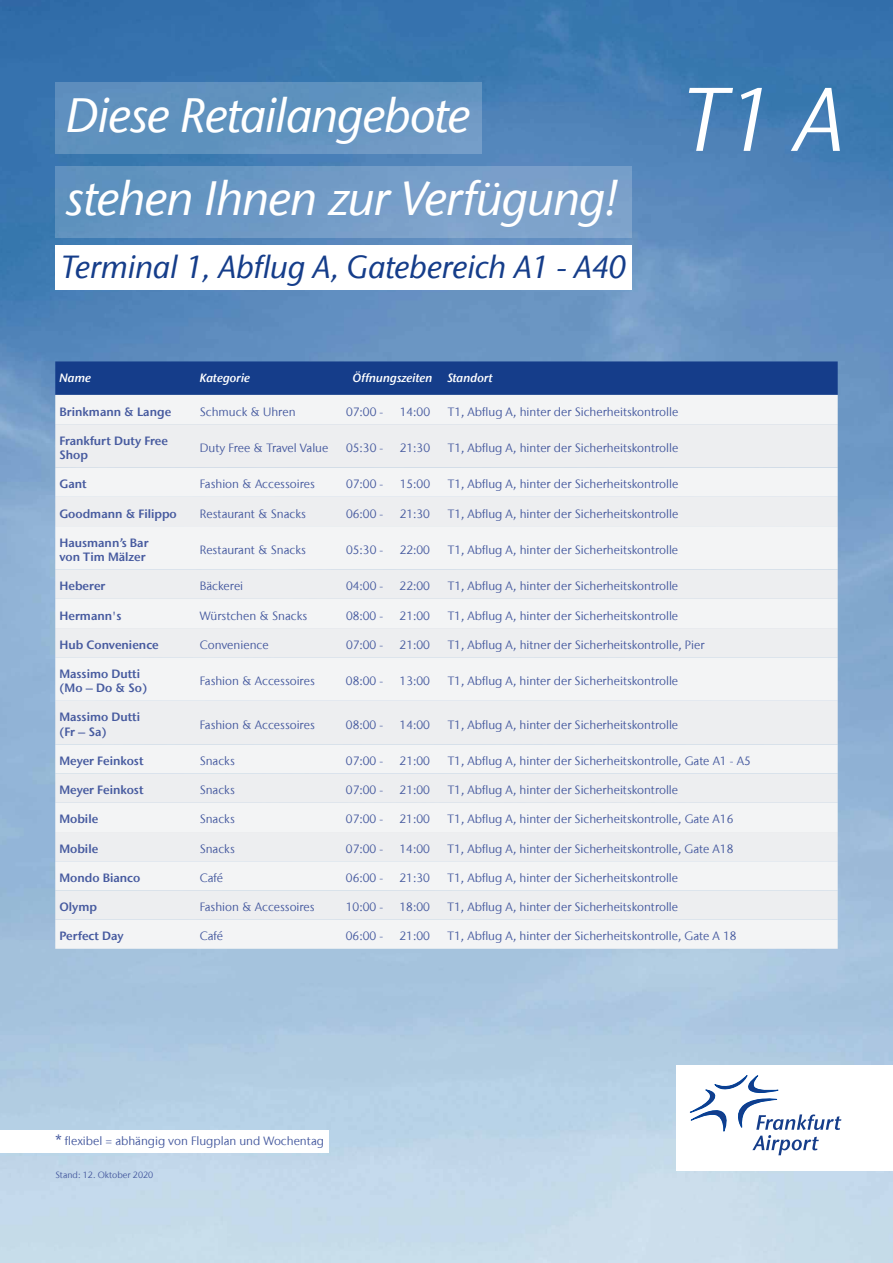
<style>
.page{position:relative;width:893px;height:1263px;background:#fff}
.page>*{position:absolute;margin:0;border:0;box-sizing:border-box;transform-origin:0 0}
.t1{font:italic 90px "Stone Sans Fraport II";color:#fff}
.t2{font:italic 500 48px/83.1px "Stone Sans Fraport II";letter-spacing:-.015em;color:#fff}
.t3{font:italic 500 31.8px "Stone Sans Fraport II";color:#153d8a}
.t4{font:12px "Stone Sans Fraport II";color:#465a9f}
.t5{font:600 12px/14.4px "Stone Sans Fraport II";color:#465a9f}
.t6{font:italic 600 12px "Stone Sans Fraport II";color:#fff}
.t7{font:9px "Stone Sans Fraport II";color:#465a9f}
.s1{font-size:15px}
</style>
<div class="page">
<img style="left:0;top:0;width:893px;height:1263px">
<div style="left:0;top:1130px;width:329px;height:22px;background:#fff"></div>
<div style="left:55px;top:246px;width:577px;height:44px;background:#fff"></div>
<div style="left:55px;top:361px;width:783px;height:34px;background:#153d8a"></div>
<div style="left:55px;top:395px;width:783px;height:554px;background:#f3f4f5"></div>
<div style="left:55px;top:424px;width:783px;height:495px;background:#edeef0"></div>
<div style="left:55px;top:83px;width:427px;height:71px;background:linear-gradient(to right,#5b8fbc,#6a98c3)"></div>
<div style="left:55px;top:166px;width:577px;height:71px;background:linear-gradient(to right,#5f91be,#83a5cd)"></div>
<div style="left:677px;top:1065px;width:216px;height:105px;background:#fff"></div>
<svg style="left:690px;top:1075px;width:151px;height:80px"></svg>
<h2 class="t2" style="left:66px;top:73px;width:556px">Diese Retailangebote<br>stehen Ihnen zur Verfügung!</h2>
<h3 class="t3" style="left:61px;top:247px;width:566px">Terminal 1, Abflug A, Gatebereich A1 - A40</h3>
<h1 class="t1" style="left:683px;top:64px;width:163px">T1 A</h1>
<p class="t6" style="left:60px;top:370px;width:33px">Name</p>
<p class="t6" style="left:200px;top:370px;width:52px">Kategorie</p>
<p class="t6" style="left:353px;top:370px;width:81px">Öffnungszeiten</p>
<p class="t6" style="left:448px;top:370px;width:46px">Standort</p>
<p class="t5" style="left:60px;top:404px;width:113px">Brinkmann &amp; Lange</p>
<p class="t4" style="left:200px;top:404px;width:97px">Schmuck &amp; Uhren</p>
<p class="t4" style="left:346px;top:404px;width:39px">07:00 -</p>
<p class="t4" style="left:400px;top:404px;width:32px">14:00</p>
<p class="t4" style="left:448px;top:404px;width:232px">T1, Abflug A, hinter der Sicherheitskontrolle</p>
<p class="t5" style="left:60px;top:433px;width:110px">Frankfurt Duty Free<br>Shop</p>
<p class="t4" style="left:200px;top:440px;width:130px">Duty Free &amp; Travel Value</p>
<p class="t4" style="left:346px;top:440px;width:39px">05:30 -</p>
<p class="t4" style="left:400px;top:440px;width:32px">21:30</p>
<p class="t4" style="left:448px;top:440px;width:232px">T1, Abflug A, hinter der Sicherheitskontrolle</p>
<p class="t5" style="left:60px;top:477px;width:29px">Gant</p>
<p class="t4" style="left:200px;top:477px;width:117px">Fashion &amp; Accessoires</p>
<p class="t4" style="left:346px;top:477px;width:39px">07:00 -</p>
<p class="t4" style="left:400px;top:477px;width:32px">15:00</p>
<p class="t4" style="left:448px;top:477px;width:232px">T1, Abflug A, hinter der Sicherheitskontrolle</p>
<p class="t5" style="left:59px;top:506px;width:119px">Goodmann &amp; Filippo</p>
<p class="t4" style="left:200px;top:506px;width:108px">Restaurant &amp; Snacks</p>
<p class="t4" style="left:346px;top:506px;width:39px">06:00 -</p>
<p class="t4" style="left:400px;top:506px;width:32px">21:30</p>
<p class="t4" style="left:448px;top:506px;width:232px">T1, Abflug A, hinter der Sicherheitskontrolle</p>
<p class="t5" style="left:59px;top:535px;width:91px">Hausmann’s Bar von Tim Mälzer</p>
<p class="t4" style="left:200px;top:542px;width:108px">Restaurant &amp; Snacks</p>
<p class="t4" style="left:346px;top:542px;width:39px">05:30 -</p>
<p class="t4" style="left:400px;top:542px;width:32px">22:00</p>
<p class="t4" style="left:448px;top:542px;width:232px">T1, Abflug A, hinter der Sicherheitskontrolle</p>
<p class="t5" style="left:59px;top:579px;width:47px">Heberer</p>
<p class="t4" style="left:200px;top:579px;width:45px">Bäckerei</p>
<p class="t4" style="left:346px;top:579px;width:39px">04:00 -</p>
<p class="t4" style="left:400px;top:579px;width:32px">22:00</p>
<p class="t4" style="left:448px;top:579px;width:232px">T1, Abflug A, hinter der Sicherheitskontrolle</p>
<p class="t5" style="left:59px;top:608px;width:63px">Hermann's</p>
<p class="t4" style="left:200px;top:608px;width:109px">Würstchen &amp; Snacks</p>
<p class="t4" style="left:346px;top:608px;width:39px">08:00 -</p>
<p class="t4" style="left:400px;top:608px;width:32px">21:00</p>
<p class="t4" style="left:448px;top:608px;width:232px">T1, Abflug A, hinter der Sicherheitskontrolle</p>
<p class="t5" style="left:59px;top:637px;width:101px">Hub Convenience</p>
<p class="t4" style="left:200px;top:637px;width:70px">Convenience</p>
<p class="t4" style="left:346px;top:637px;width:39px">07:00 -</p>
<p class="t4" style="left:400px;top:637px;width:32px">21:00</p>
<p class="t4" style="left:448px;top:637px;width:258px">T1, Abflug A, hitner der Sicherheitskontrolle, Pier</p>
<p class="t5" style="left:59px;top:666px;width:89px">Massimo Dutti (Mo – Do &amp; So)</p>
<p class="t4" style="left:200px;top:673px;width:117px">Fashion &amp; Accessoires</p>
<p class="t4" style="left:346px;top:673px;width:39px">08:00 -</p>
<p class="t4" style="left:400px;top:673px;width:32px">13:00</p>
<p class="t4" style="left:448px;top:673px;width:232px">T1, Abflug A, hinter der Sicherheitskontrolle</p>
<p class="t5" style="left:59px;top:710px;width:82px">Massimo Dutti (Fr – Sa)</p>
<p class="t4" style="left:200px;top:717px;width:117px">Fashion &amp; Accessoires</p>
<p class="t4" style="left:346px;top:717px;width:39px">08:00 -</p>
<p class="t4" style="left:400px;top:717px;width:32px">14:00</p>
<p class="t4" style="left:448px;top:717px;width:232px">T1, Abflug A, hinter der Sicherheitskontrolle</p>
<p class="t5" style="left:59px;top:753px;width:86px">Meyer Feinkost</p>
<p class="t4" style="left:200px;top:753px;width:37px">Snacks</p>
<p class="t4" style="left:346px;top:753px;width:39px">07:00 -</p>
<p class="t4" style="left:400px;top:753px;width:32px">21:00</p>
<p class="t4" style="left:448px;top:753px;width:305px">T1, Abflug A, hinter der Sicherheitskontrolle, Gate A1 - A5</p>
<p class="t5" style="left:59px;top:783px;width:86px">Meyer Feinkost</p>
<p class="t4" style="left:200px;top:783px;width:37px">Snacks</p>
<p class="t4" style="left:346px;top:783px;width:39px">07:00 -</p>
<p class="t4" style="left:400px;top:783px;width:32px">21:00</p>
<p class="t4" style="left:448px;top:783px;width:232px">T1, Abflug A, hinter der Sicherheitskontrolle</p>
<p class="t5" style="left:59px;top:812px;width:40px">Mobile</p>
<p class="t4" style="left:200px;top:812px;width:37px">Snacks</p>
<p class="t4" style="left:346px;top:812px;width:39px">07:00 -</p>
<p class="t4" style="left:400px;top:812px;width:32px">21:00</p>
<p class="t4" style="left:448px;top:812px;width:287px">T1, Abflug A, hinter der Sicherheitskontrolle, Gate A16</p>
<p class="t5" style="left:59px;top:841px;width:40px">Mobile</p>
<p class="t4" style="left:200px;top:841px;width:37px">Snacks</p>
<p class="t4" style="left:346px;top:841px;width:39px">07:00 -</p>
<p class="t4" style="left:400px;top:841px;width:32px">14:00</p>
<p class="t4" style="left:448px;top:841px;width:287px">T1, Abflug A, hinter der Sicherheitskontrolle, Gate A18</p>
<p class="t5" style="left:59px;top:870px;width:83px">Mondo Bianco</p>
<p class="t4" style="left:200px;top:870px;width:25px">Café</p>
<p class="t4" style="left:346px;top:870px;width:39px">06:00 -</p>
<p class="t4" style="left:400px;top:870px;width:32px">21:30</p>
<p class="t4" style="left:448px;top:870px;width:232px">T1, Abflug A, hinter der Sicherheitskontrolle</p>
<p class="t5" style="left:59px;top:899px;width:39px">Olymp</p>
<p class="t4" style="left:200px;top:899px;width:117px">Fashion &amp; Accessoires</p>
<p class="t4" style="left:346px;top:899px;width:39px">10:00 -</p>
<p class="t4" style="left:399px;top:899px;width:32px">18:00</p>
<p class="t4" style="left:448px;top:899px;width:232px">T1, Abflug A, hinter der Sicherheitskontrolle</p>
<p class="t5" style="left:59px;top:928px;width:66px">Perfect Day</p>
<p class="t4" style="left:200px;top:928px;width:25px">Café</p>
<p class="t4" style="left:346px;top:928px;width:39px">06:00 -</p>
<p class="t4" style="left:399px;top:928px;width:32px">21:00</p>
<p class="t4" style="left:448px;top:928px;width:290px">T1, Abflug A, hinter der Sicherheitskontrolle, Gate A 18</p>
<p class="t4" style="left:55px;top:1134px;width:270px"><span class="s1">*</span> flexibel = abhängig von Flugplan und Wochentag</p>
<p class="t7" style="left:55px;top:1169px;width:99px">Stand: 12. Oktober 2020</p>
</div>
